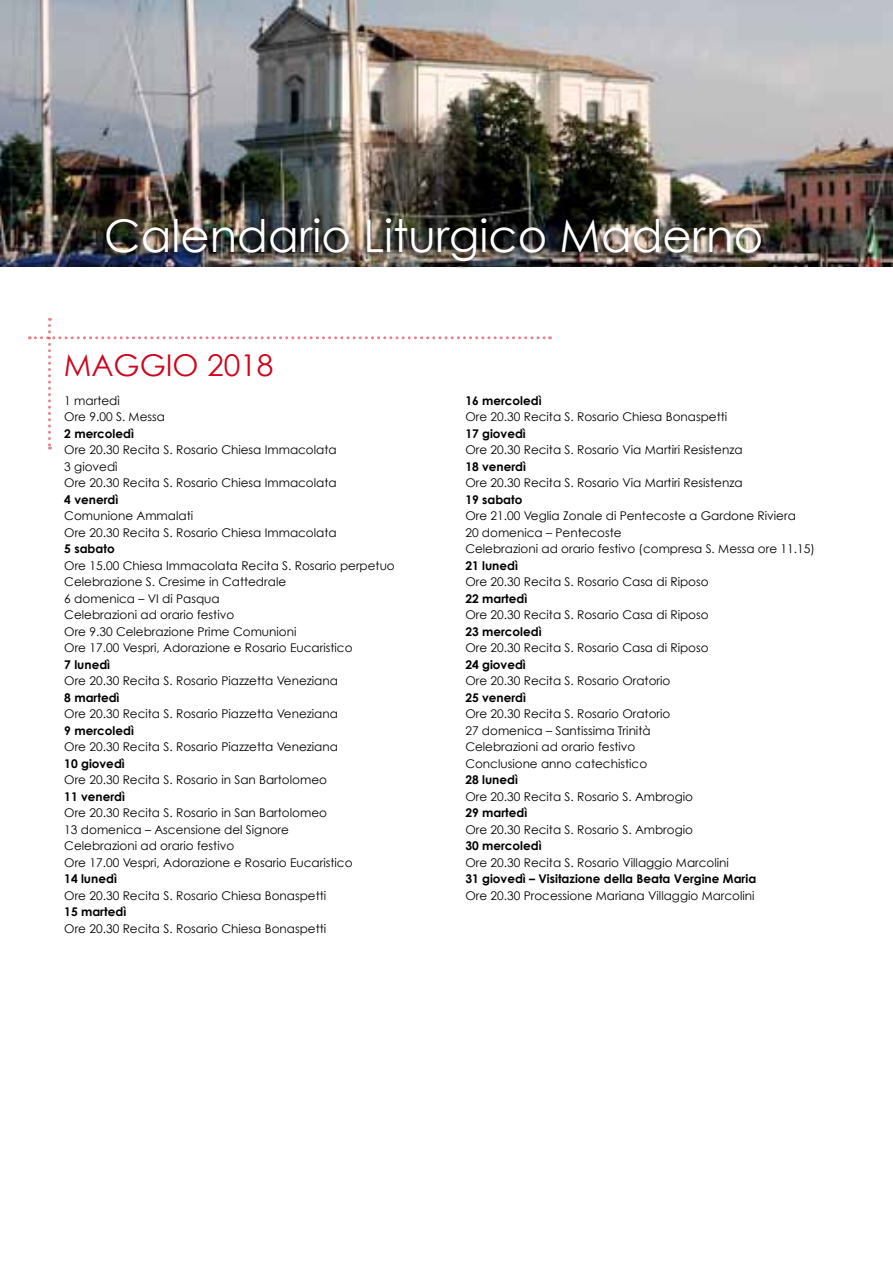
<style>
.page{position:relative;width:893px;height:1263px;background:#fff}
.page>*{position:absolute;margin:0;border:0;box-sizing:border-box;transform-origin:0 0}
.t1{font:45px "Century Gothic";color:#fff}
.t2{font:30px "Century Gothic";color:#cd071e}
.t3{font:12px/16.5px "Century Gothic";color:#000}
.t4{font:700 12px "Century Gothic";color:#000}
</style>
<div class="page">
<img style="left:0;top:0;width:893px;height:267px">
<div style="left:99px;top:218px;width:663px;height:51px;background:#000;opacity:.75"></div>
<svg style="left:29px;top:318px;width:521px;height:132px"></svg>
<h1 class="t1" style="left:104px;top:208px;width:660px">Calendario Liturgico Maderno</h1>
<h2 class="t2" style="left:64px;top:347px;width:211px">MAGGIO 2018</h2>
<p class="t3" style="left:64px;top:392px;width:102px">1 martedì<br>Ore 9.00 S. Messa</p>
<p class="t4" style="left:64px;top:426px;width:71px">2 mercoledì</p>
<p class="t3" style="left:64px;top:442px;width:274px">Ore 20.30 Recita S. Rosario Chiesa Immacolata<br>3 giovedì<br>Ore 20.30 Recita S. Rosario Chiesa Immacolata</p>
<p class="t4" style="left:64px;top:492px;width:55px">4 venerdì</p>
<p class="t3" style="left:64px;top:508px;width:274px">Comunione Ammalati<br>Ore 20.30 Recita S. Rosario Chiesa Immacolata</p>
<p class="t4" style="left:64px;top:541px;width:52px">5 sabato</p>
<p class="t3" style="left:64px;top:557px;width:332px">Ore 15.00 Chiesa Immacolata Recita S. Rosario perpetuo Celebrazione S. Cresime in Cattedrale<br>6 domenica – VI di Pasqua<br>Celebrazioni ad orario festivo<br>Ore 9.30 Celebrazione Prime Comunioni<br>Ore 17.00 Vespri, Adorazione e Rosario Eucaristico</p>
<p class="t4" style="left:64px;top:657px;width:47px">7 lunedì</p>
<p class="t3" style="left:64px;top:673px;width:275px">Ore 20.30 Recita S. Rosario Piazzetta Veneziana</p>
<p class="t4" style="left:64px;top:690px;width:57px">8 martedì</p>
<p class="t3" style="left:64px;top:706px;width:275px">Ore 20.30 Recita S. Rosario Piazzetta Veneziana</p>
<p class="t4" style="left:64px;top:723px;width:71px">9 mercoledì</p>
<p class="t3" style="left:64px;top:739px;width:275px">Ore 20.30 Recita S. Rosario Piazzetta Veneziana</p>
<p class="t4" style="left:64px;top:756px;width:62px">10 giovedì</p>
<p class="t3" style="left:64px;top:772px;width:264px">Ore 20.30 Recita S. Rosario in San Bartolomeo</p>
<p class="t4" style="left:64px;top:789px;width:62px">11 venerdì</p>
<p class="t3" style="left:64px;top:805px;width:290px">Ore 20.30 Recita S. Rosario in San Bartolomeo<br>13 domenica – Ascensione del Signore Celebrazioni ad orario festivo<br>Ore 17.00 Vespri, Adorazione e Rosario Eucaristico</p>
<p class="t4" style="left:64px;top:871px;width:54px">14 lunedì</p>
<p class="t3" style="left:64px;top:887px;width:263px">Ore 20.30 Recita S. Rosario Chiesa Bonaspetti</p>
<p class="t4" style="left:64px;top:904px;width:63px">15 martedì</p>
<p class="t3" style="left:64px;top:920px;width:263px">Ore 20.30 Recita S. Rosario Chiesa Bonaspetti</p>
<p class="t4" style="left:465px;top:393px;width:78px">16 mercoledì</p>
<p class="t3" style="left:465px;top:409px;width:263px">Ore 20.30 Recita S. Rosario Chiesa Bonaspetti</p>
<p class="t4" style="left:465px;top:426px;width:62px">17 giovedì</p>
<p class="t3" style="left:465px;top:442px;width:279px">Ore 20.30 Recita S. Rosario Via Martiri Resistenza</p>
<p class="t4" style="left:465px;top:459px;width:62px">18 venerdì</p>
<p class="t3" style="left:465px;top:475px;width:279px">Ore 20.30 Recita S. Rosario Via Martiri Resistenza</p>
<p class="t4" style="left:465px;top:492px;width:59px">19 sabato</p>
<p class="t3" style="left:465px;top:508px;width:351px">Ore 21.00 Veglia Zonale di Pentecoste a Gardone Riviera<br>20 domenica – Pentecoste<br>Celebrazioni ad orario festivo (compresa S. Messa ore 11.15)</p>
<p class="t4" style="left:465px;top:558px;width:54px">21 lunedì</p>
<p class="t3" style="left:465px;top:574px;width:245px">Ore 20.30 Recita S. Rosario Casa di Riposo</p>
<p class="t4" style="left:465px;top:591px;width:63px">22 martedì</p>
<p class="t3" style="left:465px;top:607px;width:245px">Ore 20.30 Recita S. Rosario Casa di Riposo</p>
<p class="t4" style="left:465px;top:624px;width:78px">23 mercoledì</p>
<p class="t3" style="left:465px;top:640px;width:245px">Ore 20.30 Recita S. Rosario Casa di Riposo</p>
<p class="t4" style="left:465px;top:657px;width:62px">24 giovedì</p>
<p class="t3" style="left:465px;top:673px;width:207px">Ore 20.30 Recita S. Rosario Oratorio</p>
<p class="t4" style="left:465px;top:690px;width:62px">25 venerdì</p>
<p class="t3" style="left:465px;top:706px;width:207px">Ore 20.30 Recita S. Rosario Oratorio 27 domenica – Santissima Trinità Celebrazioni ad orario festivo Conclusione anno catechistico</p>
<p class="t4" style="left:465px;top:772px;width:54px">28 lunedì</p>
<p class="t3" style="left:465px;top:788px;width:229px">Ore 20.30 Recita S. Rosario S. Ambrogio</p>
<p class="t4" style="left:465px;top:805px;width:63px">29 martedì</p>
<p class="t3" style="left:465px;top:821px;width:229px">Ore 20.30 Recita S. Rosario S. Ambrogio</p>
<p class="t4" style="left:465px;top:838px;width:78px">30 mercoledì</p>
<p class="t3" style="left:465px;top:854px;width:265px">Ore 20.30 Recita S. Rosario Villaggio Marcolini</p>
<p class="t4" style="left:465px;top:871px;width:292px">31 giovedì – Visitazione della Beata Vergine Maria</p>
<p class="t3" style="left:465px;top:887px;width:291px">Ore 20.30 Processione Mariana Villaggio Marcolini</p>
</div>
